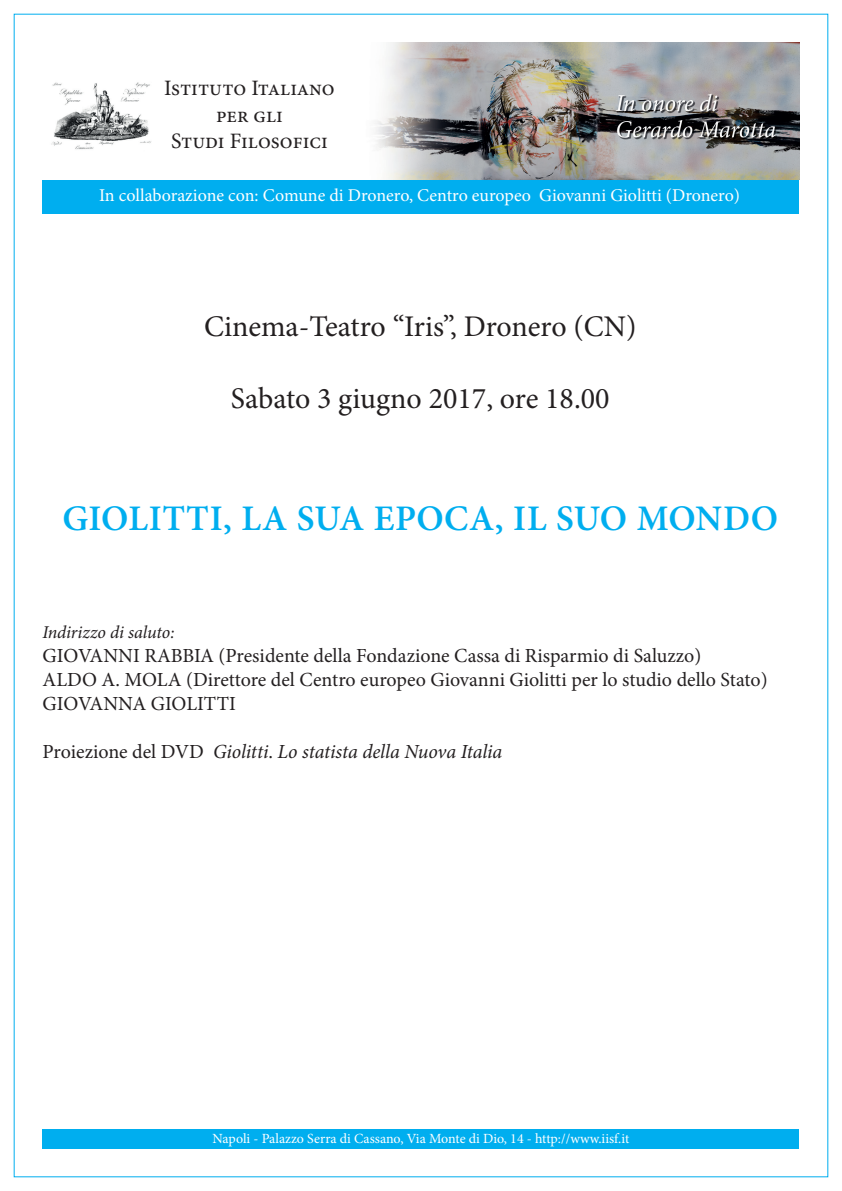
<style>
.page{position:relative;width:842px;height:1191px;background:#fff}
.page>*{position:absolute;margin:0;border:0;box-sizing:border-box;transform-origin:0 0}
.t1{font:600 36px "Minion Pro";letter-spacing:.01em;color:#00aeef}
.t2{font:30px "Minion Pro";color:#231f20}
.t3{font:22px "Minion Pro";color:#231f20}
.t4{font:20px/24px "Minion Pro";color:#231f20}
.t5{font:italic 20px "Minion Pro";letter-spacing:-.01em;color:#231f20}
.t6{font:18px "Minion Pro";color:#fff}
.t7{font:italic 18px "Minion Pro";letter-spacing:-.01em;color:#231f20}
.t8{font:14px "Minion Pro";color:#fff}
.s1{font-style:normal}
</style>
<div class="page">
<div style="left:43px;top:179px;width:756px;height:34px;background:#00aeef"></div>
<img style="left:51px;top:43px;width:748px;height:136px">
<div style="left:43px;top:1128px;width:756px;height:20px;background:#00aeef"></div>
<p class="t3" style="left:164px;top:74px;width:172px">Istituto Italiano</p>
<p class="t3" style="left:216px;top:100px;width:68px">per gli</p>
<p class="t3" style="left:171px;top:126px;width:158px">Studi Filosofici</p>
<p class="t6" style="left:99px;top:183px;width:643px">In collaborazione con: Comune di Dronero, Centro europeo Giovanni Giolitti (Dronero)</p>
<p class="t2" style="left:204px;top:306px;width:434px">Cinema-Teatro “Iris”, Dronero (CN)</p>
<p class="t2" style="left:231px;top:378px;width:380px">Sabato 3 giugno 2017, ore 18.00</p>
<p class="t1" style="left:62px;top:494px;width:717px">GIOLITTI, LA SUA EPOCA, IL SUO MONDO</p>
<p class="t7" style="left:43px;top:620px;width:134px">Indirizzo di saluto:</p>
<p class="t4" style="left:43px;top:644px;width:660px">GIOVANNI RABBIA (Presidente della Fondazione Cassa di Risparmio di Saluzzo)</p>
<p class="t4" style="left:43px;top:668px;width:726px">ALDO A. MOLA (Direttore del Centro europeo Giovanni Giolitti per lo studio dello Stato)<br>GIOVANNA GIOLITTI</p>
<p class="t5" style="left:43px;top:738px;width:461px"><span class="s1">Proiezione del DVD</span> Giolitti<span class="s1">.</span> Lo statista della Nuova Italia</p>
<p class="t8" style="left:213px;top:1129px;width:418px">Napoli - Palazzo Serra di Cassano, Via Monte di Dio, 14 - http://www.iisf.it</p>
</div>
